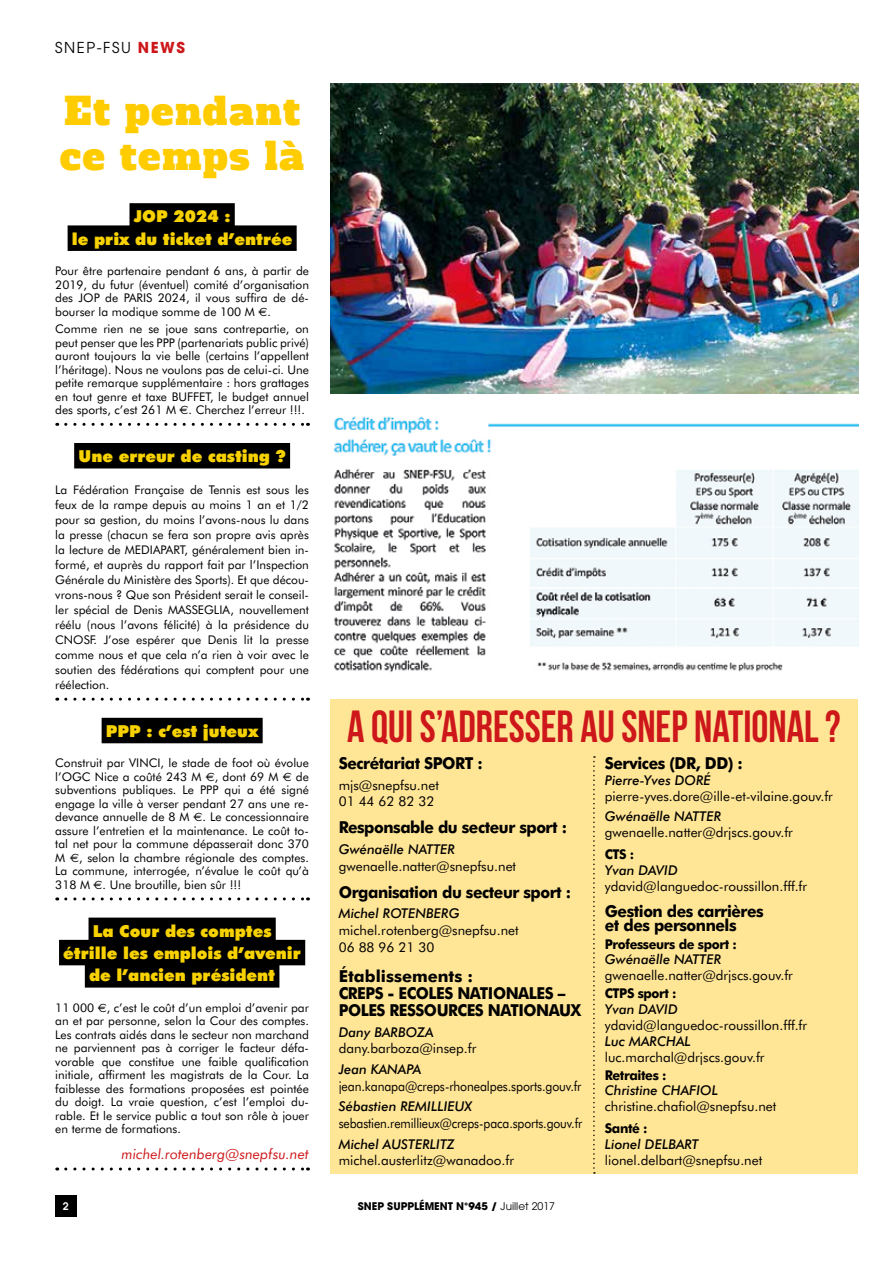
<style>
.page{position:relative;width:893px;height:1263px;background:#fff}
.page>*{position:absolute;margin:0;border:0;box-sizing:border-box;transform-origin:0 0}
.t1{font:45px "Bebas Neue";color:#cd171a;scale:.95 1}
.t2{font:37.5px/45px "Alfa Slab One";letter-spacing:.05em;color:#fc0}
.t3{font:900 16.5px/22.2px "Futura BT";color:#f8d200;text-align:center}
.t4{font:700 16.5px/13.6px "Futura BT";letter-spacing:-.03em;color:#000;scale:.95 1}
.t5{font:700 16.5px/17.2px "Futura BT";letter-spacing:-.03em;color:#000}
.t6{font:15px "Avant Garde";letter-spacing:.1em;color:#000}
.t7{font:italic 14.25px "Futura BT";color:#cd171a}
.t8{font:13.5px/16.5px "Futura BT";color:#000}
.t9{font:italic 500 13.5px "Futura BT";color:#000}
.t10{font:700 13.5px "Futura BT";letter-spacing:-.03em;color:#000;scale:.95 1}
.t11{font:13.5px "Futura BT";color:#000;scale:.9 1}
.t12{font:13.5px "Futura BT";color:#000;scale:.91 1}
.t13{font:12px/13.5px "Futura BT";color:#000;text-align:justify}
.t14{font:700 10.5px "Avant Garde";color:#000}
.t15{font:600 10.5px "Avant Garde";color:#fff}
.s1{font-weight:700;color:#cd171a}
.s2{font-family:"Euro Sans"}
.s3{font-weight:400}
</style>
<div class="page">
<div style="left:55px;top:1195px;width:22px;height:21px;background:#000"></div>
<img style="left:330px;top:84px;width:529px;height:310px">
<div style="left:129px;top:203px;width:106px;height:26px;background:#000"></div>
<div style="left:68px;top:225px;width:229px;height:26px;background:#000"></div>
<svg style="left:66px;top:423px;width:242px;height:3px"></svg>
<div style="left:74px;top:443px;width:216px;height:25px;background:#000"></div>
<svg style="left:66px;top:698px;width:242px;height:3px"></svg>
<div style="left:102px;top:718px;width:161px;height:25px;background:#000"></div>
<svg style="left:66px;top:897px;width:242px;height:3px"></svg>
<div style="left:89px;top:917px;width:187px;height:26px;background:#000"></div>
<div style="left:59px;top:940px;width:246px;height:25px;background:#000"></div>
<div style="left:85px;top:962px;width:194px;height:25px;background:#000"></div>
<svg style="left:66px;top:1167px;width:242px;height:3px"></svg>
<div style="left:330px;top:699px;width:528px;height:475px;background:#ffe596"></div>
<svg style="left:593px;top:756px;width:2px;height:418px"></svg>
<img style="left:333px;top:416px;width:526px;height:256px">
<p class="t6" style="left:55px;top:39px;width:131px">SNEP-FSU <span class="s1">NEWS</span></p>
<h2 class="t2" style="left:60px;top:89px;width:245px">Et pendant ce temps là</h2>
<h3 class="t3" style="left:72px;top:205px;width:222px">JOP 2024 :<br>le prix du ticket d’entrée</h3>
<p class="t13" style="left:55px;top:264px;width:255px">Pour être partenaire pendant 6 ans, à partir de 2019, du futur (éventuel) comité d’organisation des JOP de PARIS 2024, il vous suffira de dé&shy;bourser la modique somme de 100 M <span class="s2">€</span>.</p>
<p class="t13" style="left:55px;top:322px;width:255px">Comme rien ne se joue sans contrepartie, on peut penser que les PPP (partenariats public privé) auront toujours la vie belle (certains l’appellent l’héritage). Nous ne voulons pas de celui-ci. Une petite remarque supplémentaire : hors grattages en tout genre et taxe BUFFET, le budget annuel des sports, c’est 261 M <span class="s2">€</span>. Cherchez l’erreur !!!.</p>
<h3 class="t3" style="left:78px;top:445px;width:209px">Une erreur de casting ?</h3>
<p class="t13" style="left:55px;top:482px;width:255px;line-height:15px">La Fédération Française de Tennis est sous les feux de la rampe depuis au moins 1 an et 1/2 pour sa gestion, du moins l’avons-nous lu dans la presse (chacun se fera son propre avis après la lecture de MEDIAPART, généralement bien in&shy;formé, et auprès du rapport fait par l’Inspection Générale du Ministère des Sports). Et que décou&shy;vrons-nous ? Que son Président serait le conseil&shy;ler spécial de Denis MASSEGLIA, nouvellement réélu (nous l’avons félicité) à la présidence du CNOSF. J’ose espérer que Denis lit la presse comme nous et que cela n’a rien à voir avec le soutien des fédérations qui comptent pour une réélection.</p>
<h3 class="t3" style="left:106px;top:720px;width:154px">PPP : c’est juteux</h3>
<p class="t13" style="left:55px;top:756px;width:255px">Construit par VINCI, le stade de foot où évolue l’OGC Nice a coûté 243 M <span class="s2">€</span>, dont 69 M <span class="s2">€</span> de subventions publiques. Le PPP qui a été signé engage la ville à verser pendant 27 ans une re&shy;devance annuelle de 8 M <span class="s2">€</span>. Le concessionnaire assure l’entretien et la maintenance. Le coût to&shy;tal net pour la commune dépasserait donc 370<br>M <span class="s2">€</span>, selon la chambre régionale des comptes.<br>La commune, interrogée, n’évalue le coût qu’à 318 M <span class="s2">€</span>. Une broutille, bien sûr !!!</p>
<h3 class="t3" style="left:63px;top:920px;width:239px">La Cour des comptes<br>étrille les emplois d’avenir de l’ancien président</h3>
<p class="t13" style="left:55px;top:1000px;width:255px">11 000 <span class="s2">€</span>, c’est le coût d’un emploi d’avenir par an et par personne, selon la Cour des comptes.<br>Les contrats aidés dans le secteur non marchand ne parviennent pas à corriger le facteur défa&shy;vorable que constitue une faible qualification initiale, affirment les magistrats de la Cour. La faiblesse des formations proposées est pointée du doigt. La vraie question, c’est l’emploi du&shy;rable. Et le service public a tout son rôle à jouer en terme de formations.</p>
<p class="t7" style="left:121px;top:1145px;width:189px">michel.rotenberg@snepfsu.net</p>
<h1 class="t1" style="left:347px;top:701px;width:521px">A QUI S’ADRESSER AU SNEP NATIONAL ?</h1>
<h3 class="t4" style="left:339px;top:756px;width:153px">Secrétariat SPORT :</h3>
<p class="t8" style="left:339px;top:777px;width:102px">mjs@snepfsu.net<br>01 44 62 82 32</p>
<h3 class="t4" style="left:339px;top:820px;width:242px">Responsable du secteur sport :</h3>
<p class="t9" style="left:339px;top:841px;width:118px">Gwénaëlle NATTER</p>
<p class="t8" style="left:339px;top:857px;width:179px">gwenaelle.natter@snepfsu.net</p>
<h3 class="t4" style="left:339px;top:885px;width:246px">Organisation du secteur sport :</h3>
<p class="t9" style="left:339px;top:905px;width:122px">Michel ROTENBERG</p>
<p class="t8" style="left:339px;top:922px;width:181px">michel.rotenberg@snepfsu.net<br>06 88 96 21 30</p>
<h3 class="t5" style="left:339px;top:967px;width:244px">Établissements :<br>CREPS - ECOLES NATIONALES –<br>POLES RESSOURCES NATIONAUX</h3>
<p class="t9" style="left:339px;top:1024px;width:96px">Dany BARBOZA</p>
<p class="t8" style="left:339px;top:1040px;width:139px">dany.barboza@insep.fr</p>
<p class="t9" style="left:339px;top:1061px;width:84px">Jean KANAPA</p>
<p class="t12" style="left:339px;top:1077px;width:268px">jean.kanapa@creps-rhonealpes.sports.gouv.fr</p>
<p class="t9" style="left:339px;top:1098px;width:135px">Sébastien REMILLIEUX</p>
<p class="t11" style="left:339px;top:1115px;width:272px">sebastien.remillieux@creps-paca.sports.gouv.fr</p>
<p class="t9" style="left:339px;top:1136px;width:117px">Michel AUSTERLITZ</p>
<p class="t8" style="left:339px;top:1152px;width:177px">michel.austerlitz@wanadoo.fr</p>
<h3 class="t4" style="left:605px;top:756px;width:147px">Services (DR, DD) :</h3>
<p class="t9" style="left:605px;top:772px;width:108px">Pierre-Yves DORÉ</p>
<p class="t8" style="left:605px;top:788px;width:230px">pierre-yves.dore@ille-et-vilaine.gouv.fr</p>
<p class="t9" style="left:605px;top:808px;width:118px">Gwénaëlle NATTER</p>
<p class="t8" style="left:605px;top:824px;width:190px">gwenaelle.natter@drjscs.gouv.fr</p>
<p class="t10" style="left:605px;top:846px;width:33px">CTS :</p>
<p class="t9" style="left:605px;top:862px;width:74px">Yvan DAVID</p>
<p class="t8" style="left:605px;top:877px;width:204px">ydavid@languedoc-roussillon.fff.fr</p>
<h3 class="t4" style="left:605px;top:904px;width:169px">Gestion des carrières et des personnels</h3>
<p class="t10" style="left:605px;top:935px;width:141px">Professeurs de sport :</p>
<p class="t9" style="left:605px;top:951px;width:118px">Gwénaëlle NATTER</p>
<p class="t8" style="left:605px;top:967px;width:190px">gwenaelle.natter@drjscs.gouv.fr</p>
<p class="t10" style="left:605px;top:985px;width:77px">CTPS sport :</p>
<p class="t9" style="left:605px;top:1001px;width:74px">Yvan DAVID</p>
<p class="t8" style="left:605px;top:1017px;width:204px">ydavid@languedoc-roussillon.fff.fr</p>
<p class="t9" style="left:605px;top:1033px;width:87px">Luc MARCHAL</p>
<p class="t8" style="left:605px;top:1048px;width:161px">luc.marchal@drjscs.gouv.fr</p>
<p class="t10" style="left:605px;top:1066px;width:66px">Retraites :</p>
<p class="t9" style="left:605px;top:1082px;width:115px">Christine CHAFIOL</p>
<p class="t8" style="left:605px;top:1098px;width:173px">christine.chafiol@snepfsu.net</p>
<p class="t10" style="left:605px;top:1120px;width:47px">Santé :</p>
<p class="t9" style="left:605px;top:1136px;width:95px">Lionel DELBART</p>
<p class="t8" style="left:605px;top:1152px;width:159px">lionel.delbart@snepfsu.net</p>
<p class="t15" style="left:63px;top:1199px;width:7px">2</p>
<p class="t14" style="left:358px;top:1199px;width:199px">SNEP SUPPLÉMENT N°945 / <span class="s3">Juillet 2017</span></p>
</div>
